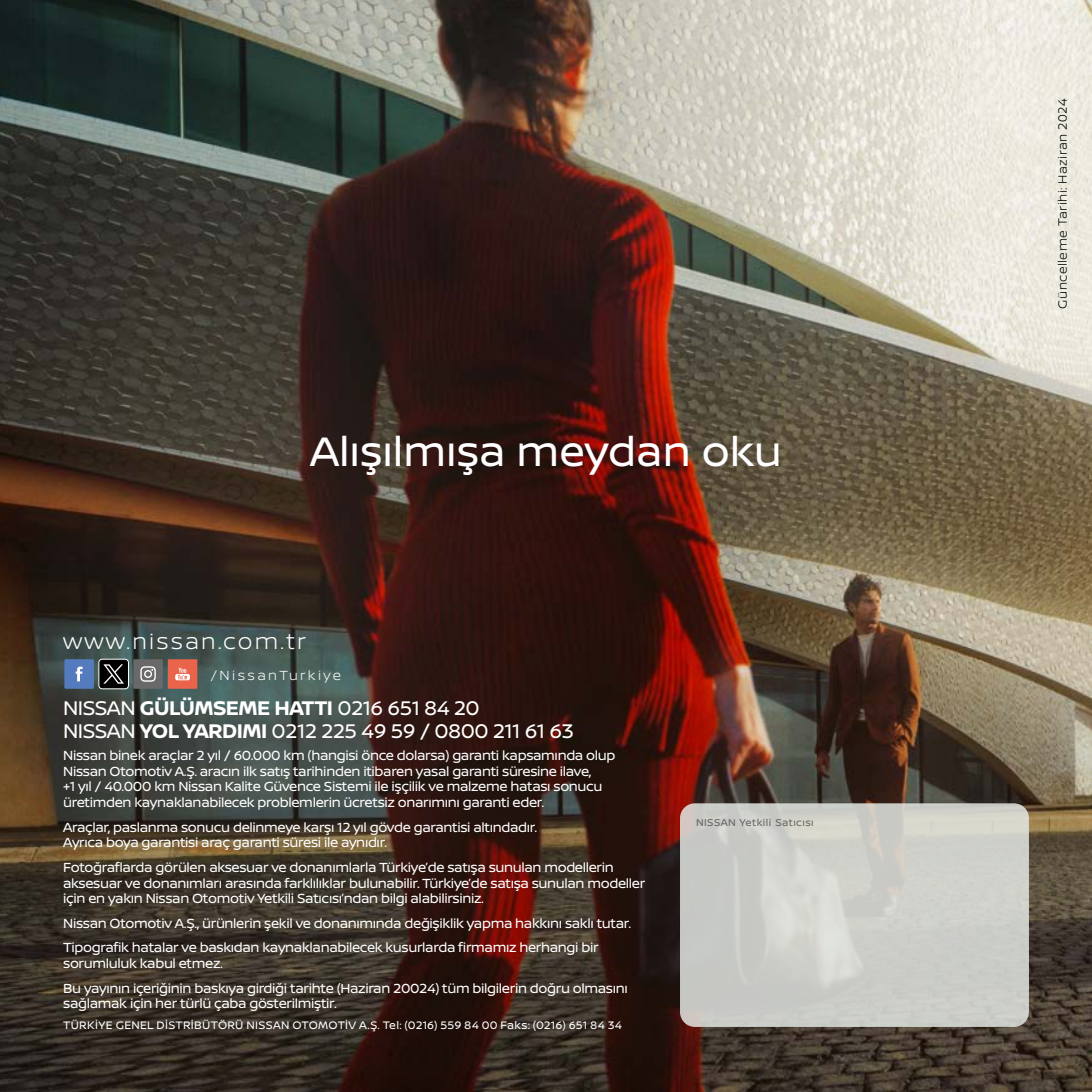
<style>
.page{position:relative;width:1092px;height:1092px;background:#fff}
.page>*{position:absolute;margin:0;border:0;box-sizing:border-box;transform-origin:0 0}
.t1{font:43.75px "Nissan Brand";color:#fff}
.t2{font:300 23.1px "Nissan Brand";letter-spacing:.09em;color:#fff}
.t3{font:21px/22.4px "Nissan Brand";letter-spacing:-.025em;color:#fff}
.t4{font:14px/15.8px "Nissan Brand";letter-spacing:-.025em;color:#fff}
.t5{font:300 14px "Nissan Brand";letter-spacing:.17em;color:#fff}
.t6{font:300 12.78px "Nissan Brand";letter-spacing:.04em;color:#000}
.t7{font:11.55px "Nissan Brand";letter-spacing:.025em;color:#fff}
.t8{font:10.5px "Nissan Brand";letter-spacing:.035em;color:#646363}
.s1{font-weight:700}
</style>
<div class="page">
<img style="left:0;top:0;width:1091px;height:1091px">
<svg style="left:680px;top:803px;width:348px;height:223px;fill:#cccdc8"></svg>
<div style="left:64px;top:659px;width:30px;height:29px;background:#547bbd"></div>
<svg style="left:76px;top:666px;width:7px;height:15px"></svg>
<div style="left:168px;top:659px;width:29px;height:29px;background:#e9644b"></div>
<svg style="left:175px;top:667px;width:15px;height:13px"></svg>
<div style="left:133px;top:659px;width:30px;height:29px;background:#696969"></div>
<svg style="left:140px;top:666px;width:16px;height:15px"></svg>
<div style="left:99px;top:659px;width:29px;height:29px;background:#000;border-radius:3px"></div>
<div style="left:99px;top:659px;width:29px;height:29px;border:1px solid #fff;border-radius:3px"></div>
<svg style="left:103px;top:664px;width:21px;height:19px"></svg>
<h1 class="t1" style="left:310px;top:419px;width:473px">Alışılmışa meydan oku</h1>
<h2 class="t2" style="left:63px;top:624px;width:244px">www.nissan.com.tr</h2>
<p class="t5" style="left:210px;top:664px;width:132px">/NissanTurkiye</p>
<h3 class="t3" style="left:63px;top:695px;width:512px">NISSAN <span class="s1">GÜLÜMSEME HATTI</span> 0216 651 84 20<br>NISSAN <span class="s1">YOL YARDIMI</span> 0212 225 49 59 / 0800 211 61 63</h3>
<p class="t4" style="left:63px;top:746px;width:553px">Nissan binek araçlar 2 yıl / 60.000 km (hangisi önce dolarsa) garanti kapsamında olup Nissan Otomotiv A.Ş. aracın ilk satış tarihinden itibaren yasal garanti süresine ilave,<br>+1 yıl / 40.000 km Nissan Kalite Güvence Sistemi ile işçilik ve malzeme hatası sonucu üretimden kaynaklanabilecek problemlerin ücretsiz onarımını garanti eder.</p>
<p class="t4" style="left:63px;top:818px;width:475px">Araçlar, paslanma sonucu delinmeye karşı 12 yıl gövde garantisi altındadır.<br>Ayrıca boya garantisi araç garanti süresi ile aynıdır.</p>
<p class="t4" style="left:63px;top:858px;width:583px">Fotoğraflarda görülen aksesuar ve donanımlarla Türkiye’de satışa sunulan modellerin aksesuar ve donanımları arasında farklılıklar bulunabilir. Türkiye’de satışa sunulan modeller için en yakın Nissan Otomotiv Yetkili Satıcısı’ndan bilgi alabilirsiniz.</p>
<p class="t4" style="left:63px;top:910px;width:569px;line-height:24.5px">Nissan Otomotiv A.Ş., ürünlerin şekil ve donanımında değişiklik yapma hakkını saklı tutar.<br>Tipografik hatalar ve baskıdan kaynaklanabilecek kusurlarda firmamız herhangi bir</p>
<p class="t4" style="left:63px;top:950px;width:566px;line-height:24.5px">sorumluluk kabul etmez.<br>Bu yayının içeriğinin baskıya girdiği tarihte (Haziran 20024) tüm bilgilerin doğru olmasını</p>
<p class="t4" style="left:63px;top:995px;width:275px">sağlamak için her türlü çaba gösterilmiştir.</p>
<p class="t7" style="left:63px;top:1016px;width:560px">TÜRKİYE GENEL DİSTRİBÜTÖRÜ NISSAN OTOMOTİV A.Ş. Tel: (0216) 559 84 00 Faks: (0216) 651 84 34</p>
<p class="t8" style="left:696px;top:814px;width:119px">NISSAN Yetkili Satıcısı</p>
<p class="t6" style="left:1053px;top:308px;width:212px;rotate:-90deg">Güncelleme Tarihi: Haziran 2024</p>
</div>
